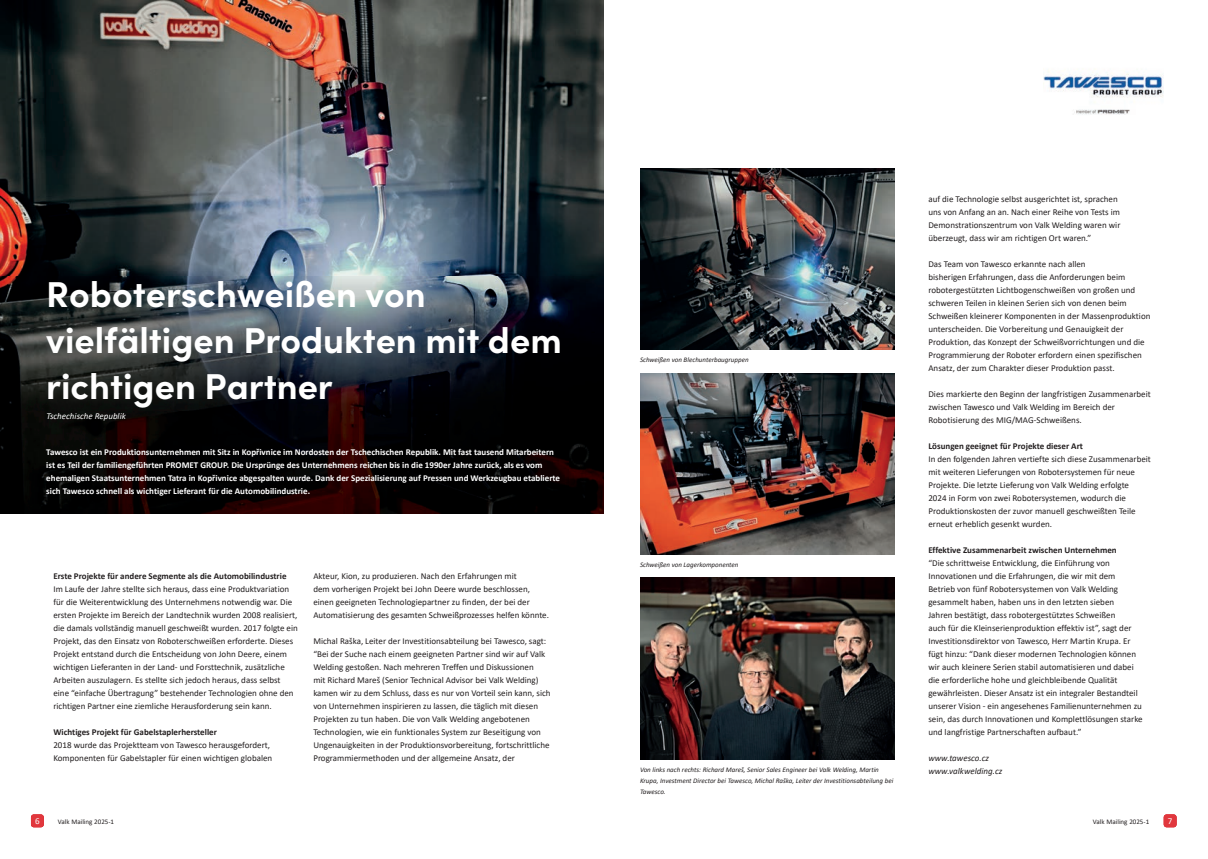
<style>
.page{position:relative;width:1208px;height:859px;background:#fff}
.page>*{position:absolute;margin:0;border:0;box-sizing:border-box;transform-origin:0 0}
.t1{font:700 36px/46px "Sofia Pro";color:#fff}
.t2{font:9px/13px "Calibri";color:#231f20}
.t3{font:700 9px/13px "Calibri";color:#fff}
.t4{font:700 9px "Calibri";color:#231f20}
.t5{font:italic 9px/13px "Calibri";color:#231f20}
.t6{font:italic 9px "Calibri";color:#fff}
.t7{font:9px "Calibri";color:#fff}
.t8{font:italic 7px/11px "Calibri";color:#231f20}
.t9{font:7px "Calibri";color:#231f20}
</style>
<div class="page">
<img style="left:640px;top:578px;width:254px;height:181px">
<div style="left:31px;top:814px;width:13px;height:13px;background:#e1373d;border-radius:3px"></div>
<div style="left:1163px;top:814px;width:13px;height:13px;background:#e1373d;border-radius:3px"></div>
<img style="left:640px;top:373px;width:254px;height:182px">
<img style="left:0;top:0;width:604px;height:513px">
<img style="left:640px;top:169px;width:254px;height:181px">
<img style="left:1043px;top:71px;width:120px;height:44px">
<h1 class="t1" style="left:46px;top:268px;width:517px">Roboterschweißen von vielfältigen Produkten mit dem richtigen Partner</h1>
<p class="t6" style="left:46px;top:410px;width:81px">Tschechische Republik</p>
<p class="t3" style="left:46px;top:445px;width:515px">Tawesco ist ein Produktionsunternehmen mit Sitz in Kopřivnice im Nordosten der Tschechischen Republik. Mit fast tausend Mitarbeitern ist es Teil der familiengeführten PROMET GROUP. Die Ursprünge des Unternehmens reichen bis in die 1990er Jahre zurück, als es vom ehemaligen Staatsunternehmen Tatra in Kopřivnice abgespalten wurde. Dank der Spezialisierung auf Pressen und Werkzeugbau etablierte sich Tawesco schnell als wichtiger Lieferant für die Automobilindustrie.</p>
<p class="t4" style="left:53px;top:570px;width:235px">Erste Projekte für andere Segmente als die Automobilindustrie</p>
<p class="t2" style="left:53px;top:583px;width:246px">Im Laufe der Jahre stellte sich heraus, dass eine Produktvariation für die Weiterentwicklung des Unternehmens notwendig war. Die ersten Projekte im Bereich der Landtechnik wurden 2008 realisiert, die damals vollständig manuell geschweißt wurden. 2017 folgte ein Projekt, das den Einsatz von Roboterschweißen erforderte. Dieses Projekt entstand durch die Entscheidung von John Deere, einem wichtigen Lieferanten in der Land- und Forsttechnik, zusätzliche Arbeiten auszulagern. Es stellte sich jedoch heraus, dass selbst eine “einfache Übertragung” bestehender Technologien ohne den richtigen Partner eine ziemliche Herausforderung sein kann.</p>
<p class="t4" style="left:53px;top:726px;width:165px">Wichtiges Projekt für Gabelstaplerhersteller</p>
<p class="t2" style="left:53px;top:738px;width:220px">2018 wurde das Projektteam von Tawesco herausgefordert,<br>Komponenten für Gabelstapler für einen wichtigen globalen</p>
<p class="t2" style="left:313px;top:569px;width:237px">Akteur, Kion, zu produzieren. Nach den Erfahrungen mit<br>dem vorherigen Projekt bei John Deere wurde beschlossen, einen geeigneten Technologiepartner zu finden, der bei der Automatisierung des gesamten Schweißprozesses helfen könnte.</p>
<p class="t2" style="left:313px;top:634px;width:239px">Michal Raška, Leiter der Investitionsabteilung bei Tawesco, sagt: “Bei der Suche nach einem geeigneten Partner sind wir auf Valk Welding gestoßen. Nach mehreren Treffen und Diskussionen<br>mit Richard Mareš (Senior Technical Advisor bei Valk Welding) kamen wir zu dem Schluss, dass es nur von Vorteil sein kann, sich von Unternehmen inspirieren zu lassen, die täglich mit diesen Projekten zu tun haben. Die von Valk Welding angebotenen Technologien, wie ein funktionales System zur Beseitigung von Ungenauigkeiten in der Produktionsvorbereitung, fortschrittliche Programmiermethoden und der allgemeine Ansatz, der</p>
<p class="t8" style="left:640px;top:354px;width:110px">Schweißen von Blechunterbaugruppen</p>
<p class="t8" style="left:640px;top:559px;width:100px">Schweißen von Lagerkomponenten</p>
<p class="t8" style="left:640px;top:763px;width:255px">Von links nach rechts: Richard Mareš, Senior Sales Engineer bei Valk Welding, Martin<br>Krupa, Investment Director bei Tawesco, Michal Raška, Leiter der Investitionsabteilung bei<br>Tawesco.</p>
<p class="t2" style="left:928px;top:193px;width:194px">auf die Technologie selbst ausgerichtet ist, sprachen uns von Anfang an an. Nach einer Reihe von Tests im Demonstrationszentrum von Valk Welding waren wir überzeugt, dass wir am richtigen Ort waren.”</p>
<p class="t2" style="left:928px;top:258px;width:223px">Das Team von Tawesco erkannte nach allen<br>bisherigen Erfahrungen, dass die Anforderungen beim robotergestützten Lichtbogenschweißen von großen und schweren Teilen in kleinen Serien sich von denen beim Schweißen kleinerer Komponenten in der Massenproduktion unterscheiden. Die Vorbereitung und Genauigkeit der Produktion, das Konzept der Schweißvorrichtungen und die Programmierung der Roboter erfordern einen spezifischen Ansatz, der zum Charakter dieser Produktion passt.</p>
<p class="t2" style="left:928px;top:388px;width:224px">Dies markierte den Beginn der langfristigen Zusammenarbeit zwischen Tawesco und Valk Welding im Bereich der<br>Robotisierung des MIG/MAG-Schweißens.</p>
<p class="t4" style="left:928px;top:440px;width:156px">Lösungen geeignet für Projekte dieser Art</p>
<p class="t2" style="left:928px;top:453px;width:224px">In den folgenden Jahren vertiefte sich diese Zusammenarbeit mit weiteren Lieferungen von Robotersystemen für neue Projekte. Die letzte Lieferung von Valk Welding erfolgte<br>2024 in Form von zwei Robotersystemen, wodurch die Produktionskosten der zuvor manuell geschweißten Teile erneut erheblich gesenkt wurden.</p>
<p class="t4" style="left:928px;top:544px;width:190px">Effektive Zusammenarbeit zwischen Unternehmen</p>
<p class="t2" style="left:928px;top:557px;width:216px">“Die schrittweise Entwicklung, die Einführung von Innovationen und die Erfahrungen, die wir mit dem Betrieb von fünf Robotersystemen von Valk Welding gesammelt haben, haben uns in den letzten sieben<br>Jahren bestätigt, dass robotergestütztes Schweißen<br>auch für die Kleinserienproduktion effektiv ist”, sagt der Investitionsdirektor von Tawesco, Herr Martin Krupa. Er fügt hinzu: “Dank dieser modernen Technologien können wir auch kleinere Serien stabil automatisieren und dabei die erforderliche hohe und gleichbleibende Qualität gewährleisten. Dieser Ansatz ist ein integraler Bestandteil unserer Vision - ein angesehenes Familienunternehmen zu sein, das durch Innovationen und Komplettlösungen starke und langfristige Partnerschaften aufbaut.”</p>
<p class="t5" style="left:928px;top:751px;width:75px">www.tawesco.cz www.valkwelding.cz</p>
<p class="t7" style="left:35px;top:815px;width:6px">6</p>
<p class="t9" style="left:58px;top:817px;width:58px">Valk Mailing 2025-1</p>
<p class="t9" style="left:1093px;top:817px;width:58px">Valk Mailing 2025-1</p>
<p class="t7" style="left:1167px;top:815px;width:6px">7</p>
</div>
